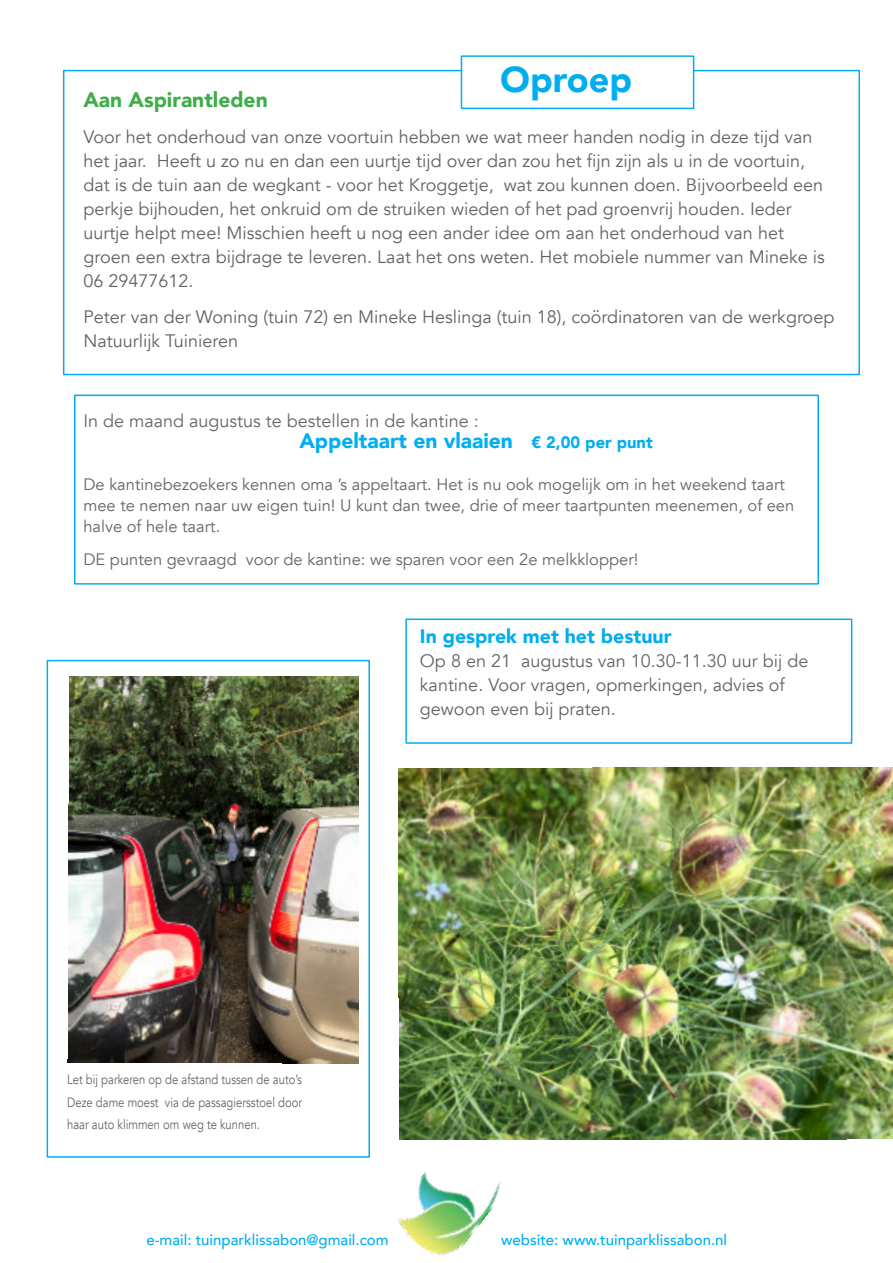
<style>
.page{position:relative;width:893px;height:1263px;background:#fff}
.page>*{position:absolute;margin:0;border:0;box-sizing:border-box;transform-origin:0 0}
.t1{font:900 36px "Avenir";color:#00aeef}
.t2{font:900 21px "Avenir";color:#00aeef}
.t3{font:900 21px "Avenir";color:#3fad49}
.t4{font:900 19.5px "Avenir";color:#00aeef}
.t5{font:18px/24px "Avenir";color:#626366}
.t6{font:18px/24px "Avenir";color:#646567}
.t7{font:18px "Avenir";color:#656769}
.t8{font:16.5px/21px "Avenir";color:#646567}
.t9{font:500 15px "Avenir";color:#00aeef}
.t10{font:13.5px/22.5px "Avenir";color:#646567;text-align:justify;scale:.83 1}
.s1{font-size:16.5px}
</style>
<div class="page">
<div style="left:63px;top:70px;width:797px;height:305px;border:2px solid #00aeef"></div>
<div style="left:74px;top:395px;width:745px;height:190px;border:2px solid #00aeef"></div>
<img style="left:397px;top:1172px;width:105px;height:83px">
<div style="left:461px;top:55px;width:233px;height:54px;background:#fff;border:2px solid #00aeef"></div>
<div style="left:405px;top:618px;width:447px;height:126px;border:2px solid #00aeef"></div>
<div style="left:47px;top:660px;width:323px;height:498px;border:2px solid #00aeef"></div>
<img style="left:67px;top:676px;width:292px;height:388px">
<img style="left:398px;top:767px;width:495px;height:372px">
<h1 class="t1" style="left:500px;top:56px;width:133px">Oproep</h1>
<p class="t3" style="left:83px;top:86px;width:186px">Aan Aspirantleden</p>
<p class="t5" style="left:83px;top:125px;width:743px">Voor het onderhoud van onze voortuin hebben we wat meer handen nodig in deze tĳd van het jaar. Heeft u zo nu en dan een uurtje tĳd over dan zou het fijn zĳn als u in de voortuin, dat is de tuin aan de wegkant - voor het Kroggetje, wat zou kunnen doen. Bĳvoorbeeld een perkje bĳhouden, het onkruid om de struiken wieden of het pad groenvrĳ houden. Ieder uurtje helpt mee! Misschien heeft u nog een ander idee om aan het onderhoud van het groen een extra bĳdrage te leveren. Laat het ons weten. Het mobiele nummer van Mineke is 06 29477612.</p>
<p class="t5" style="left:83px;top:305px;width:752px">Peter van der Woning (tuin 72) en Mineke Heslinga (tuin 18), coördinatoren van de werkgroep<br>Natuurlĳk Tuinieren</p>
<p class="t7" style="left:83px;top:409px;width:397px">In de maand augustus te bestellen in de kantine :</p>
<p class="t2" style="left:299px;top:427px;width:355px">Appeltaart en vlaaien <span class="s1">€ 2,00 per punt</span></p>
<p class="t8" style="left:83px;top:474px;width:712px">De kantinebezoekers kennen oma ’s appeltaart. Het is nu ook mogelĳk om in het weekend taart mee te nemen naar uw eigen tuin! U kunt dan twee, drie of meer taartpunten meenemen, of een halve of hele taart.</p>
<p class="t8" style="left:83px;top:549px;width:557px">DE punten gevraagd voor de kantine: we sparen voor een 2e melkklopper!</p>
<p class="t4" style="left:420px;top:623px;width:253px">In gesprek met het bestuur</p>
<p class="t6" style="left:420px;top:649px;width:390px">Op 8 en 21 augustus van 10.30-11.30 uur bĳ de kantine. Voor vragen, opmerkingen, advies of gewoon even bĳ praten.</p>
<p class="t10" style="left:67px;top:1068px;width:285px">Let bĳ parkeren op de afstand tussen de auto’s Deze dame moest via de passagiersstoel door haar auto klimmen om weg te kunnen.</p>
<p class="t9" style="left:147px;top:1229px;width:244px">e-mail: tuinparklissabon@gmail.com</p>
<p class="t9" style="left:501px;top:1229px;width:227px">website: www.tuinparklissabon.nl</p>
</div>
